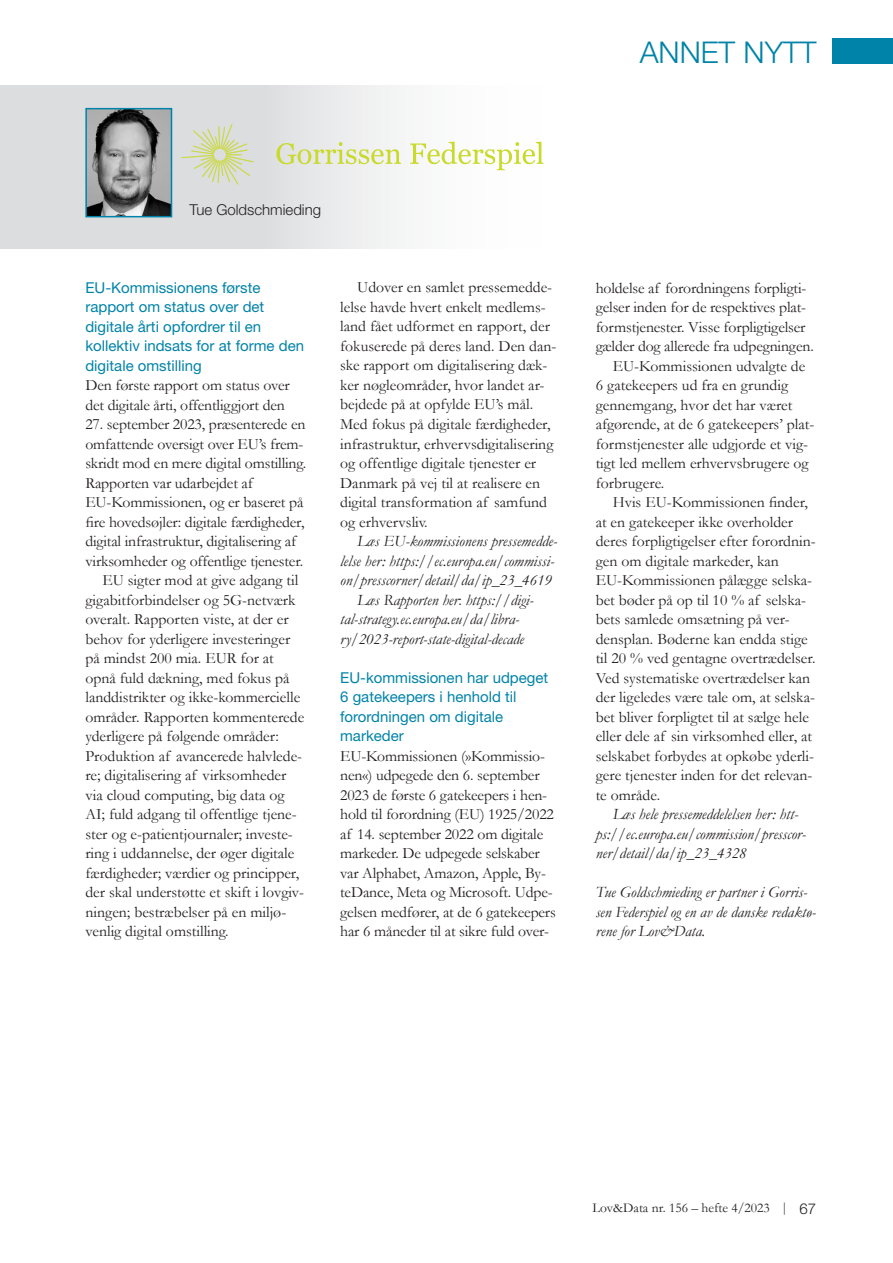
<style>
.page{position:relative;width:893px;height:1263px;background:#fff}
.page>*{position:absolute;margin:0;border:0;box-sizing:border-box;transform-origin:0 0}
.t1{font:300 30px "Helvetica Neue LT Std";color:#0083a8}
.t2{font:15.75px/19.5px "Garamond";color:#231f20}
.t3{font:italic 15.75px/19.5px "Garamond";color:#231f20}
.t4{font:15px/19.5px "Helvetica Neue LT Std";color:#0083a8}
.t5{font:300 15px "Helvetica Neue LT Std";color:#231f20}
.t6{font:13.5px "Garamond";color:#231f20}
.s1{font-style:normal}
.s2{font-family:"Times New Roman"}
.s3{font-family:"Helvetica Neue LT Std";font-weight:300;font-size:15px}
</style>
<div class="page">
<div style="left:832px;top:38px;width:61px;height:26px;background:#0083a8"></div>
<div style="left:0;top:85px;width:561px;height:164px;background:linear-gradient(to right,#d0d2d5,#fffffe)"></div>
<img style="left:88px;top:111px;width:81px;height:103px">
<div style="left:85px;top:108px;width:87px;height:109px;border:2px solid #0083a8"></div>
<svg style="left:182px;top:124px;width:71px;height:60px;background:#d8dcc2"></svg>
<svg style="left:276px;top:142px;width:125px;height:22px"></svg>
<svg style="left:410px;top:142px;width:133px;height:28px"></svg>
<h1 class="t1" style="left:640px;top:34px;width:178px">ANNET NYTT</h1>
<p class="t5" style="left:189px;top:201px;width:133px">Tue Goldschmieding</p>
<p class="t4" style="left:85px;top:277px;width:220px">EU-Kommissionens første rapport om status over det digitale årti opfordrer til en kollektiv indsats for at forme den digitale omstilling</p>
<p class="t2" style="left:85px;top:375px;width:206px">Den første rapport om status over det digitale årti, offentliggjort den</p>
<p class="t2" style="left:85px;top:414px;width:222px">27. september 2023, præsenterede en</p>
<p class="t2" style="left:85px;top:434px;width:220px">omfattende oversigt over EU’s frem-</p>
<p class="t2" style="left:85px;top:453px;width:222px">skridt mod en mere digital omstilling.</p>
<p class="t2" style="left:85px;top:473px;width:169px">Rapporten var udarbejdet af</p>
<p class="t2" style="left:85px;top:492px;width:220px">EU-Kommissionen, og er baseret på</p>
<p class="t2" style="left:85px;top:512px;width:221px">fire hovedsøjler: digitale færdigheder,</p>
<p class="t2" style="left:85px;top:531px;width:212px">digital infrastruktur, digitalisering af</p>
<p class="t2" style="left:85px;top:551px;width:219px">virksomheder og offentlige tjenester.</p>
<p class="t2" style="left:102px;top:570px;width:198px">EU sigter mod at give adgang til</p>
<p class="t2" style="left:85px;top:590px;width:212px">gigabitforbindelser og 5G-netværk</p>
<p class="t2" style="left:85px;top:609px;width:205px">overalt. Rapporten viste, at der er</p>
<p class="t2" style="left:85px;top:629px;width:206px">behov for yderligere investeringer</p>
<p class="t2" style="left:85px;top:648px;width:190px">på mindst 200 mia. EUR for at</p>
<p class="t2" style="left:85px;top:668px;width:206px">opnå fuld dækning, med fokus på</p>
<p class="t2" style="left:85px;top:687px;width:216px">landdistrikter og ikke-kommercielle</p>
<p class="t2" style="left:85px;top:707px;width:220px">områder. Rapporten kommenterede</p>
<p class="t2" style="left:85px;top:726px;width:195px">yderligere på følgende områder:</p>
<p class="t2" style="left:85px;top:746px;width:218px">Produktion af avancerede halvlede-</p>
<p class="t2" style="left:85px;top:765px;width:203px">re; digitalisering af virksomheder</p>
<p class="t2" style="left:85px;top:785px;width:201px">via cloud computing, big data og</p>
<p class="t2" style="left:85px;top:804px;width:213px">AI; fuld adgang til offentlige tjene-</p>
<p class="t2" style="left:85px;top:824px;width:209px">ster og e-patientjournaler; investe-</p>
<p class="t2" style="left:85px;top:843px;width:211px">ring i uddannelse, der øger digitale</p>
<p class="t2" style="left:85px;top:863px;width:215px">færdigheder; værdier og principper,</p>
<p class="t2" style="left:85px;top:882px;width:220px">der skal understøtte et skift i lovgiv-</p>
<p class="t2" style="left:85px;top:902px;width:202px">ningen; bestræbelser på en miljø-</p>
<p class="t2" style="left:85px;top:921px;width:145px">venlig digital omstilling.</p>
<p class="t2" style="left:340px;top:278px;width:218px;text-indent:17px">Udover en samlet pressemedde&shy;lelse havde hvert enkelt medlems&shy;land fået udformet en rapport, der fokuserede på deres land. Den dan&shy;ske rapport om digitalisering dæk&shy;ker nøgleområder, hvor landet ar&shy;bejdede på at opfylde EU’s mål.<br>Med fokus på digitale færdigheder, infrastruktur, erhvervsdigitalisering og offentlige digitale tjenester er Danmark på vej til at realisere en digital transformation af samfund og erhvervsliv.</p>
<p class="t3" style="left:357px;top:531px;width:202px">Læs EU-kommissionens pressemedde-</p>
<p class="t3" style="left:340px;top:551px;width:216px">lelse her: https://ec.europa.eu/commissi-</p>
<p class="t3" style="left:340px;top:570px;width:213px">on/presscorner/detail/da/ip_23_4619</p>
<p class="t3" style="left:357px;top:590px;width:178px">Læs Rapporten her<span class="s1">:</span> https://digi-</p>
<p class="t3" style="left:340px;top:609px;width:181px">tal-strategy.ec.europa.eu/da/libra-</p>
<p class="t3" style="left:340px;top:629px;width:185px">ry/2023-report-state-digital-decade</p>
<p class="t4" style="left:340px;top:667px;width:210px">EU-kommissionen har udpeget<br>6 gatekeepers i henhold til forordningen om digitale markeder</p>
<p class="t2" style="left:340px;top:746px;width:217px">EU-Kommissionen (»Kommissio&shy;nen«) udpegede den 6. september 2023 de første 6 gatekeepers i hen&shy;hold til forordning (EU) 1925/2022 af 14. september 2022 om digitale markeder. De udpegede selskaber var Alphabet, Amazon, Apple, By&shy;teDance, Meta og Microsoft. Udpe&shy;gelsen medfører, at de 6 gatekeepers har 6 måneder til at sikre fuld over-</p>
<p class="t2" style="left:596px;top:278px;width:212px">holdelse af forordningens forpligti-</p>
<p class="t2" style="left:596px;top:297px;width:212px">gelser inden for de respektives plat-</p>
<p class="t2" style="left:596px;top:317px;width:211px">formstjenester. Visse forpligtigelser</p>
<p class="t2" style="left:596px;top:336px;width:220px">gælder dog allerede fra udpegningen.</p>
<p class="t2" style="left:613px;top:356px;width:194px">EU-Kommissionen udvalgte de</p>
<p class="t2" style="left:596px;top:375px;width:194px">6 gatekeepers ud fra en grundig</p>
<p class="t2" style="left:596px;top:395px;width:198px">gennemgang, hvor det har været</p>
<p class="t2" style="left:596px;top:414px;width:220px">afgørende, at de 6 gatekeepers’ plat-</p>
<p class="t2" style="left:596px;top:434px;width:214px">formstjenester alle udgjorde et vig-</p>
<p class="t2" style="left:596px;top:453px;width:215px">tigt led mellem erhvervsbrugere og</p>
<p class="t2" style="left:596px;top:473px;width:70px">forbrugere.</p>
<p class="t2" style="left:613px;top:492px;width:197px">Hvis EU-Kommissionen finder,</p>
<p class="t2" style="left:596px;top:512px;width:199px">at en gatekeeper ikke overholder</p>
<p class="t2" style="left:596px;top:531px;width:222px">deres forpligtigelser efter forordnin-</p>
<p class="t2" style="left:596px;top:551px;width:185px">gen om digitale markeder, kan</p>
<p class="t2" style="left:596px;top:570px;width:218px">EU-Kommissionen pålægge selska-</p>
<p class="t2" style="left:596px;top:590px;width:212px">bet bøder på op til 10 % af selska-</p>
<p class="t2" style="left:596px;top:609px;width:195px">bets samlede omsætning på ver-</p>
<p class="t2" style="left:596px;top:629px;width:214px">densplan. Bøderne kan endda stige</p>
<p class="t2" style="left:596px;top:648px;width:221px">til 20 % ved gentagne overtrædelser.</p>
<p class="t2" style="left:596px;top:668px;width:216px">Ved systematiske overtrædelser kan</p>
<p class="t2" style="left:596px;top:687px;width:221px">der ligeledes være tale om, at selska-</p>
<p class="t2" style="left:596px;top:707px;width:215px">bet bliver forpligtet til at sælge hele</p>
<p class="t2" style="left:596px;top:726px;width:218px">eller dele af sin virksomhed eller, at</p>
<p class="t2" style="left:596px;top:746px;width:220px">selskabet forbydes at opkøbe yderli-</p>
<p class="t2" style="left:596px;top:765px;width:218px">gere tjenester inden for det relevan-</p>
<p class="t2" style="left:596px;top:785px;width:66px">te område.</p>
<p class="t3" style="left:596px;top:804px;width:212px;text-indent:17px">Læs hele pressemeddelelsen her: htt&shy;ps://ec.europa.eu/commission/presscor&shy;ner/detail/da/ip_23_4328</p>
<p class="t3" style="left:596px;top:882px;width:222px">Tue Goldschmieding er partner i Gorris&shy;sen Federspiel og en av de danske redaktø&shy;rene for Lov&amp;Data.</p>
<p class="t6" style="left:592px;top:1200px;width:225px">Lov&amp;Data nr. 156 – hefte 4/2023 <span class="s2">|</span> <span class="s3">67</span></p>
</div>
